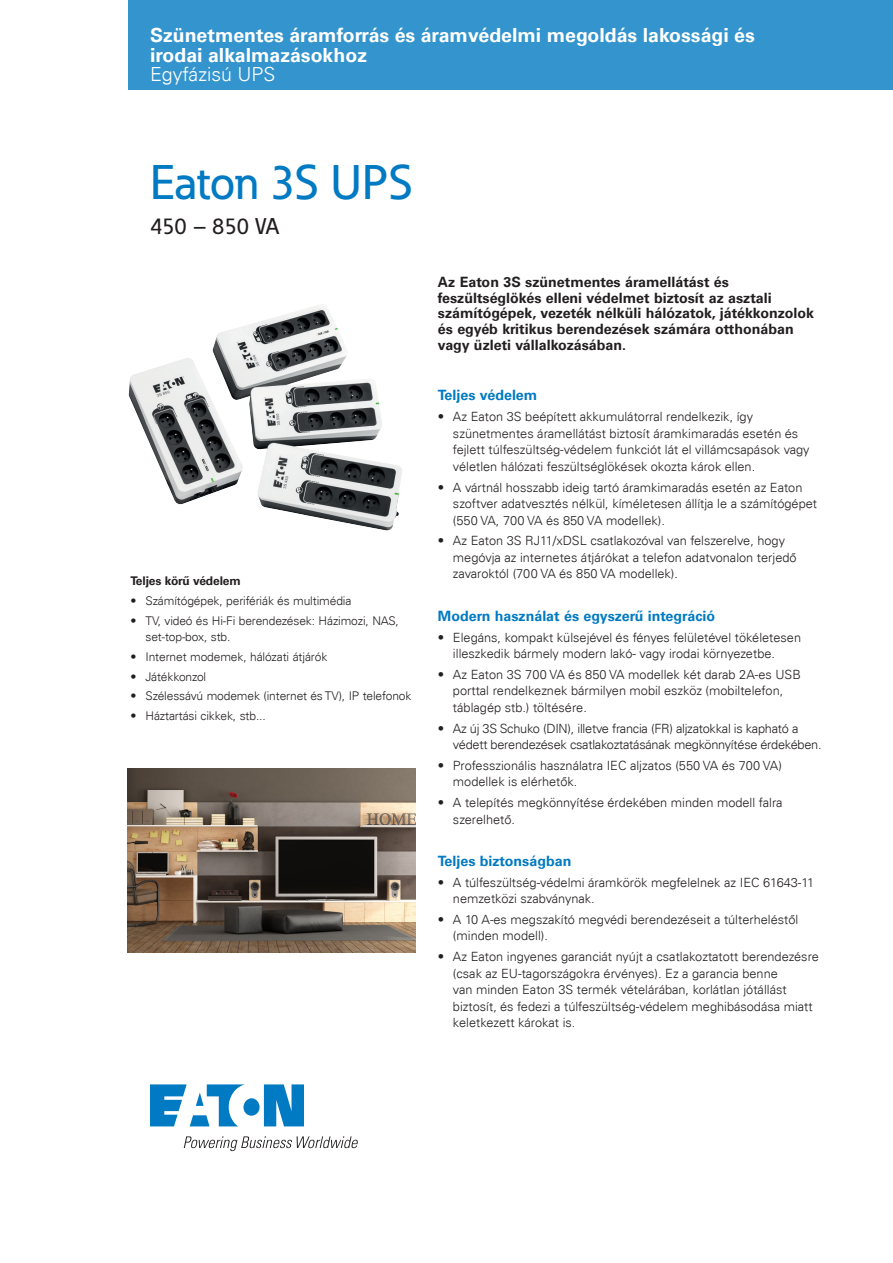
<style>
.page{position:relative;width:893px;height:1263px;background:#fff}
.page>*{position:absolute;margin:0;border:0;box-sizing:border-box;transform-origin:0 0}
.Headline{font:500 48px "Eaton";letter-spacing:-.01em;color:#007ac2}
.Headline-2{font:500 22.5px "Eaton";color:#231f20}
._00_Product{font:700 19.5px/19.5px "EATON Univers";color:#fff}
._00_Product-2{font:300 19.5px "EATON Univers";color:#fff}
.Body_text_Subhead{font:700 14.25px/15.8px "EATON Univers";color:#231f20}
.Body_Copy_Head{font:700 14.25px "EATON Univers";color:#007ac2}
.t1{font:300 12.75px/16.5px "EATON Univers";color:#231f20}
.t2{font:300 12.75px/16.5px "EATON Univers";letter-spacing:-.02em;color:#231f20}
.t3{font:300 12px/16.5px "EATON Univers";letter-spacing:-.01em;color:#231f20}
.Features_bullets{font:700 12px "EATON Univers";letter-spacing:-.01em;color:#231f20}
</style>
<div class="page">
<img style="left:128px;top:769px;width:288px;height:184px">
<img style="left:212px;top:304px;width:190px;height:227px">
<div style="left:128px;top:0;width:765px;height:90px;background:#3394ce"></div>
<svg style="left:150px;top:1084px;width:154px;height:42px"></svg>
<svg style="left:184px;top:1136px;width:174px;height:15px"></svg>
<p class="_00_Product" style="left:150px;top:26px;width:606px">Szünetmentes áramforrás és áramvédelmi megoldás lakossági és irodai alkalmazásokhoz</p>
<p class="_00_Product-2" style="left:150px;top:63px;width:127px">Egyfázisú UPS</p>
<p class="Headline" style="left:150px;top:153px;width:264px">Eaton 3S UPS</p>
<p class="Headline-2" style="left:150px;top:212px;width:130px">450 – 850 VA</p>
<p class="Features_bullets" style="left:131px;top:574px;width:112px">Teljes körű védelem</p>
<p class="t3" style="left:131px;top:593px;width:222px">• Számítógépek, perifériák és multimédia</p>
<p class="t3" style="left:146px;top:612px;width:255px;text-indent:-15px">• TV, videó és Hi-Fi berendezések: Házimozi, NAS, set-top-box, stb.</p>
<p class="t3" style="left:131px;top:649px;width:198px">• Internet modemek, hálózati átjárók</p>
<p class="t3" style="left:131px;top:668px;width:77px">• Játékkonzol</p>
<p class="t3" style="left:131px;top:688px;width:282px">• Szélessávú modemek (internet és TV), IP telefonok</p>
<p class="t3" style="left:131px;top:708px;width:137px">• Háztartási cikkek, stb...</p>
<p class="Body_text_Subhead" style="left:438px;top:274px;width:378px">Az Eaton 3S szünetmentes áramellátást és feszültséglökés elleni védelmet biztosít az asztali számítógépek, vezeték nélküli hálózatok, játékkonzolok és egyéb kritikus berendezések számára otthonában vagy üzleti vállalkozásában.</p>
<p class="Body_Copy_Head" style="left:438px;top:387px;width:101px">Teljes védelem</p>
<p class="t1" style="left:453px;top:409px;width:358px;text-indent:-15px">• Az Eaton 3S beépített akkumulátorral rendelkezik, így szünetmentes áramellátást biztosít áramkimaradás esetén és fejlett túlfeszültség-védelem funkciót lát el villámcsapások vagy véletlen hálózati feszültséglökések okozta károk ellen.</p>
<p class="t1" style="left:453px;top:479px;width:366px;text-indent:-15px">• A vártnál hosszabb ideig tartó áramkimaradás esetén az Eaton szoftver adatvesztés nélkül, kíméletesen állítja le a számítógépet (550 VA, 700 VA és 850 VA modellek).</p>
<p class="t1" style="left:453px;top:533px;width:345px;text-indent:-15px">• Az Eaton 3S RJ11/xDSL csatlakozóval van felszerelve, hogy megóvja az internetes átjárókat a telefon adatvonalon terjedő zavaroktól (700 VA és 850 VA modellek).</p>
<p class="Body_Copy_Head" style="left:438px;top:607px;width:279px">Modern használat és egyszerű integráció</p>
<p class="t1" style="left:453px;top:629px;width:350px;text-indent:-15px">• Elegáns, kompakt külsejével és fényes felületével tökéletesen illeszkedik bármely modern lakó- vagy irodai környezetbe.</p>
<p class="t1" style="left:453px;top:666px;width:349px;text-indent:-15px">• Az Eaton 3S 700 VA és 850 VA modellek két darab 2A-es USB porttal rendelkeznek bármilyen mobil eszköz (mobiltelefon, táblagép stb.) töltésére.</p>
<p class="t2" style="left:453px;top:720px;width:370px;text-indent:-15px">• Az új 3S Schuko (DIN), illetve francia (FR) aljzatokkal is kapható a védett berendezések csatlakoztatásának megkönnyítése érdekében.</p>
<p class="t1" style="left:453px;top:757px;width:330px;text-indent:-15px">• Professzionális használatra IEC aljzatos (550 VA és 700 VA) modellek is elérhetők.</p>
<p class="t1" style="left:453px;top:794px;width:331px;text-indent:-15px">• A telepítés megkönnyítése érdekében minden modell falra szerelhető.</p>
<p class="Body_Copy_Head" style="left:438px;top:852px;width:135px">Teljes biztonságban</p>
<p class="t1" style="left:453px;top:874px;width:363px;text-indent:-15px">• A túlfeszültség-védelmi áramkörök megfelelnek az IEC 61643-11 nemzetközi szabványnak.</p>
<p class="t1" style="left:453px;top:911px;width:347px;text-indent:-15px">• A 10 A-es megszakító megvédi berendezéseit a túlterheléstől (minden modell).</p>
<p class="t1" style="left:453px;top:948px;width:367px;text-indent:-15px">• Az Eaton ingyenes garanciát nyújt a csatlakoztatott berendezésre (csak az EU-tagországokra érvényes). Ez a garancia benne<br>van minden Eaton 3S termék vételárában, korlátlan jótállást biztosít, és fedezi a túlfeszültség-védelem meghibásodása miatt keletkezett károkat is.</p>
</div>
